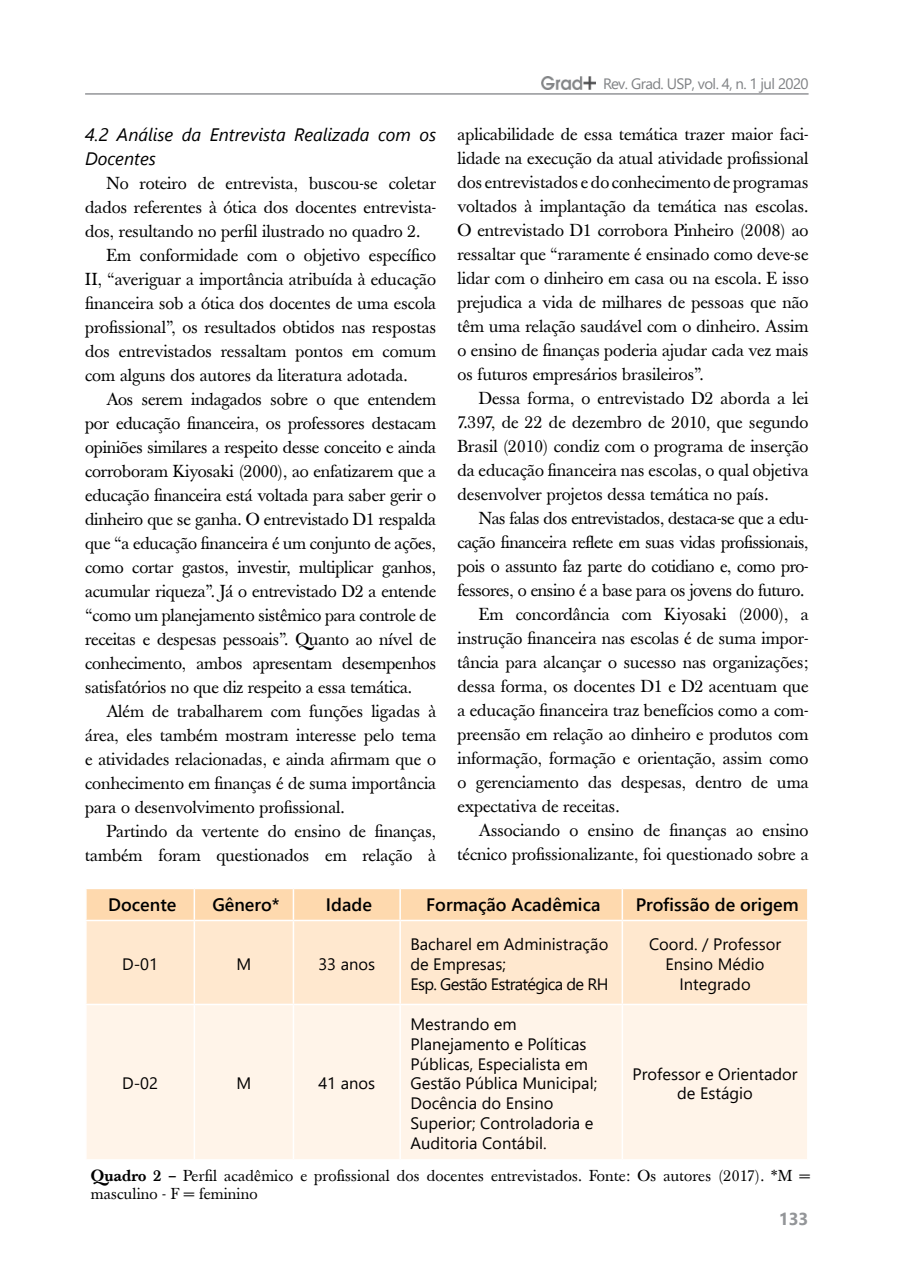
<style>
.page{position:relative;width:915px;height:1285px;background:#fff}
.page>*{position:absolute;margin:0;border:0;box-sizing:border-box;transform-origin:0 0}
.t1{font:600 18px "Segoe UI";color:#000}
.t2{font:italic 18px/24px "Segoe UI";color:#000}
.t3{font:17.25px/24px "Baskerville";color:#000;text-align:justify}
.t4{font:17.25px "Baskerville";letter-spacing:-.02em;color:#000}
.t5{font:700 17.25px "Segoe UI";color:#939598}
.t6{font:16.5px/19.8px "Segoe UI";color:#000}
.t7{font:15.75px/18px "Baskerville";letter-spacing:.01em;color:#000}
.t8{font:15px "Segoe UI";letter-spacing:-.04em;color:#808285}
.s1{font-weight:500}
</style>
<div class="page">
<hr style="left:85px;top:93px;width:723px;height:2px;background:#939598">
<img style="left:541px;top:77px;width:54px;height:13px">
<div style="left:87px;top:889px;width:719px;height:30px;background:#fed9ae"></div>
<div style="left:87px;top:921px;width:719px;height:82px;background:#ffe8cf"></div>
<div style="left:87px;top:1005px;width:719px;height:153px;background:#fff4e9"></div>
<hr style="left:193px;top:921px;width:2px;height:82px;background:#fff">
<hr style="left:292px;top:921px;width:2px;height:82px;background:#fff">
<hr style="left:399px;top:921px;width:2px;height:82px;background:#fff">
<hr style="left:621px;top:921px;width:2px;height:82px;background:#fff">
<hr style="left:193px;top:1004px;width:2px;height:154px;background:#fff">
<hr style="left:292px;top:1004px;width:2px;height:154px;background:#fff">
<hr style="left:399px;top:1004px;width:2px;height:154px;background:#fff">
<hr style="left:621px;top:1004px;width:2px;height:154px;background:#fff">
<hr style="left:193px;top:889px;width:2px;height:30px;background:#fff">
<hr style="left:292px;top:889px;width:2px;height:30px;background:#fff">
<hr style="left:399px;top:889px;width:2px;height:30px;background:#fff">
<hr style="left:621px;top:889px;width:2px;height:30px;background:#fff">
<p class="t2" style="left:85px;top:119px;width:352px">4.2 Análise da Entrevista Realizada com os<br>Docentes</p>
<p class="t3" style="left:106px;top:171px;width:331px">No roteiro de entrevista, buscou-se coletar</p>
<p class="t3" style="left:85px;top:195px;width:352px">dados referentes à ótica dos docentes entrevista-</p>
<p class="t3" style="left:85px;top:219px;width:337px">dos, resultando no perfil ilustrado no quadro 2.</p>
<p class="t3" style="left:106px;top:243px;width:331px">Em conformidade com o objetivo específico</p>
<p class="t3" style="left:85px;top:267px;width:352px">II, “averiguar a importância atribuída à educação</p>
<p class="t3" style="left:85px;top:291px;width:352px">financeira sob a ótica dos docentes de uma escola</p>
<p class="t3" style="left:85px;top:315px;width:352px">profissional”, os resultados obtidos nas respostas</p>
<p class="t3" style="left:85px;top:339px;width:352px">dos entrevistados ressaltam pontos em comum</p>
<p class="t3" style="left:85px;top:363px;width:324px">com alguns dos autores da literatura adotada.</p>
<p class="t3" style="left:106px;top:387px;width:331px">Aos serem indagados sobre o que entendem</p>
<p class="t3" style="left:85px;top:411px;width:352px">por educação financeira, os professores destacam</p>
<p class="t3" style="left:85px;top:435px;width:352px">opiniões similares a respeito desse conceito e ainda</p>
<p class="t3" style="left:85px;top:459px;width:352px">corroboram Kiyosaki (2000), ao enfatizarem que a</p>
<p class="t3" style="left:85px;top:483px;width:352px">educação financeira está voltada para saber gerir o</p>
<p class="t3" style="left:85px;top:507px;width:352px">dinheiro que se ganha. O entrevistado D1 respalda</p>
<p class="t3" style="left:85px;top:531px;width:352px">que “a educação financeira é um conjunto de ações,</p>
<p class="t3" style="left:85px;top:555px;width:352px">como cortar gastos, investir, multiplicar ganhos,</p>
<p class="t3" style="left:85px;top:579px;width:352px">acumular riqueza”. Já o entrevistado D2 a entende</p>
<p class="t3" style="left:85px;top:603px;width:352px">“como um planejamento sistêmico para controle de</p>
<p class="t3" style="left:85px;top:627px;width:352px">receitas e despesas pessoais”. Quanto ao nível de</p>
<p class="t3" style="left:85px;top:651px;width:352px">conhecimento, ambos apresentam desempenhos</p>
<p class="t3" style="left:85px;top:675px;width:328px">satisfatórios no que diz respeito a essa temática.</p>
<p class="t3" style="left:106px;top:699px;width:331px">Além de trabalharem com funções ligadas à</p>
<p class="t3" style="left:85px;top:723px;width:352px">área, eles também mostram interesse pelo tema</p>
<p class="t3" style="left:85px;top:747px;width:352px">e atividades relacionadas, e ainda afirmam que o</p>
<p class="t3" style="left:85px;top:771px;width:352px">conhecimento em finanças é de suma importância</p>
<p class="t3" style="left:85px;top:795px;width:261px">para o desenvolvimento profissional.</p>
<p class="t3" style="left:106px;top:819px;width:331px">Partindo da vertente do ensino de finanças,</p>
<p class="t3" style="left:85px;top:843px;width:352px">também foram questionados em relação à</p>
<p class="t8" style="left:603px;top:69px;width:207px">Rev. Grad. USP, vol. 4, n. 1 jul 2020</p>
<p class="t3" style="left:457px;top:122px;width:352px">aplicabilidade de essa temática trazer maior faci&shy;lidade na execução da atual atividade profissional dos entrevistados e do conhecimento de programas voltados à implantação da temática nas escolas.<br>O entrevistado D1 corrobora Pinheiro (2008) ao ressaltar que “raramente é ensinado como deve-se lidar com o dinheiro em casa ou na escola. E isso prejudica a vida de milhares de pessoas que não têm uma relação saudável com o dinheiro. Assim o ensino de finanças poderia ajudar cada vez mais os futuros empresários brasileiros”.</p>
<p class="t3" style="left:457px;top:386px;width:352px;text-indent:21px">Dessa forma, o entrevistado D2 aborda a lei 7.397, de 22 de dezembro de 2010, que segundo Brasil (2010) condiz com o programa de inserção da educação financeira nas escolas, o qual objetiva desenvolver projetos dessa temática no país.</p>
<p class="t4" style="left:478px;top:508px;width:331px">Nas falas dos entrevistados, destaca-se que a edu-</p>
<p class="t4" style="left:457px;top:532px;width:352px">cação financeira reflete em suas vidas profissionais,</p>
<p class="t4" style="left:457px;top:556px;width:352px">pois o assunto faz parte do cotidiano e, como pro-</p>
<p class="t4" style="left:457px;top:580px;width:348px">fessores, o ensino é a base para os jovens do futuro.</p>
<p class="t3" style="left:478px;top:602px;width:331px">Em concordância com Kiyosaki (2000), a</p>
<p class="t3" style="left:457px;top:626px;width:352px">instrução financeira nas escolas é de suma impor-</p>
<p class="t3" style="left:457px;top:650px;width:352px">tância para alcançar o sucesso nas organizações;</p>
<p class="t3" style="left:457px;top:674px;width:352px">dessa forma, os docentes D1 e D2 acentuam que</p>
<p class="t3" style="left:457px;top:698px;width:352px">a educação financeira traz benefícios como a com-</p>
<p class="t3" style="left:457px;top:722px;width:352px">preensão em relação ao dinheiro e produtos com</p>
<p class="t3" style="left:457px;top:746px;width:352px">informação, formação e orientação, assim como</p>
<p class="t3" style="left:457px;top:770px;width:352px">o gerenciamento das despesas, dentro de uma</p>
<p class="t3" style="left:457px;top:794px;width:164px">expectativa de receitas.</p>
<p class="t3" style="left:478px;top:818px;width:331px">Associando o ensino de finanças ao ensino</p>
<p class="t3" style="left:457px;top:842px;width:352px">técnico profissionalizante, foi questionado sobre a</p>
<p class="t1" style="left:108px;top:887px;width:70px">Docente</p>
<p class="t1" style="left:212px;top:887px;width:69px">Gênero*</p>
<p class="t1" style="left:326px;top:887px;width:47px">Idade</p>
<p class="t1" style="left:426px;top:887px;width:176px">Formação Acadêmica</p>
<p class="t1" style="left:635px;top:887px;width:164px">Profissão de origem</p>
<p class="t6" style="left:122px;top:952px;width:37px">D-01</p>
<p class="t6" style="left:236px;top:952px;width:16px">M</p>
<p class="t6" style="left:318px;top:952px;width:58px">33 anos</p>
<p class="t6" style="left:122px;top:1071px;width:37px">D-02</p>
<p class="t6" style="left:236px;top:1071px;width:16px">M</p>
<p class="t6" style="left:318px;top:1071px;width:58px">41 anos</p>
<p class="t6" style="left:410px;top:932px;width:199px">Bacharel em Administração de Empresas;<br>Esp. Gestão Estratégica de RH</p>
<p class="t6" style="left:649px;top:932px;width:133px;text-align:center">Coord. / Professor<br>Ensino Médio<br>Integrado</p>
<p class="t6" style="left:410px;top:1012px;width:188px">Mestrando em<br>Planejamento e Políticas<br>Públicas, Especialista em<br>Gestão Pública Municipal;<br>Docência do Ensino<br>Superior; Controladoria e<br>Auditoria Contábil.</p>
<p class="t6" style="left:632px;top:1062px;width:166px;text-align:center">Professor e Orientador de Estágio</p>
<p class="t7" style="left:91px;top:1166px;width:720px"><span class="s1">Quadro 2 –</span> Perfil acadêmico e profissional dos docentes entrevistados. Fonte: Os autores (2017). *M = masculino - F = feminino</p>
<p class="t5" style="left:778px;top:1202px;width:31px">133</p>
</div>
